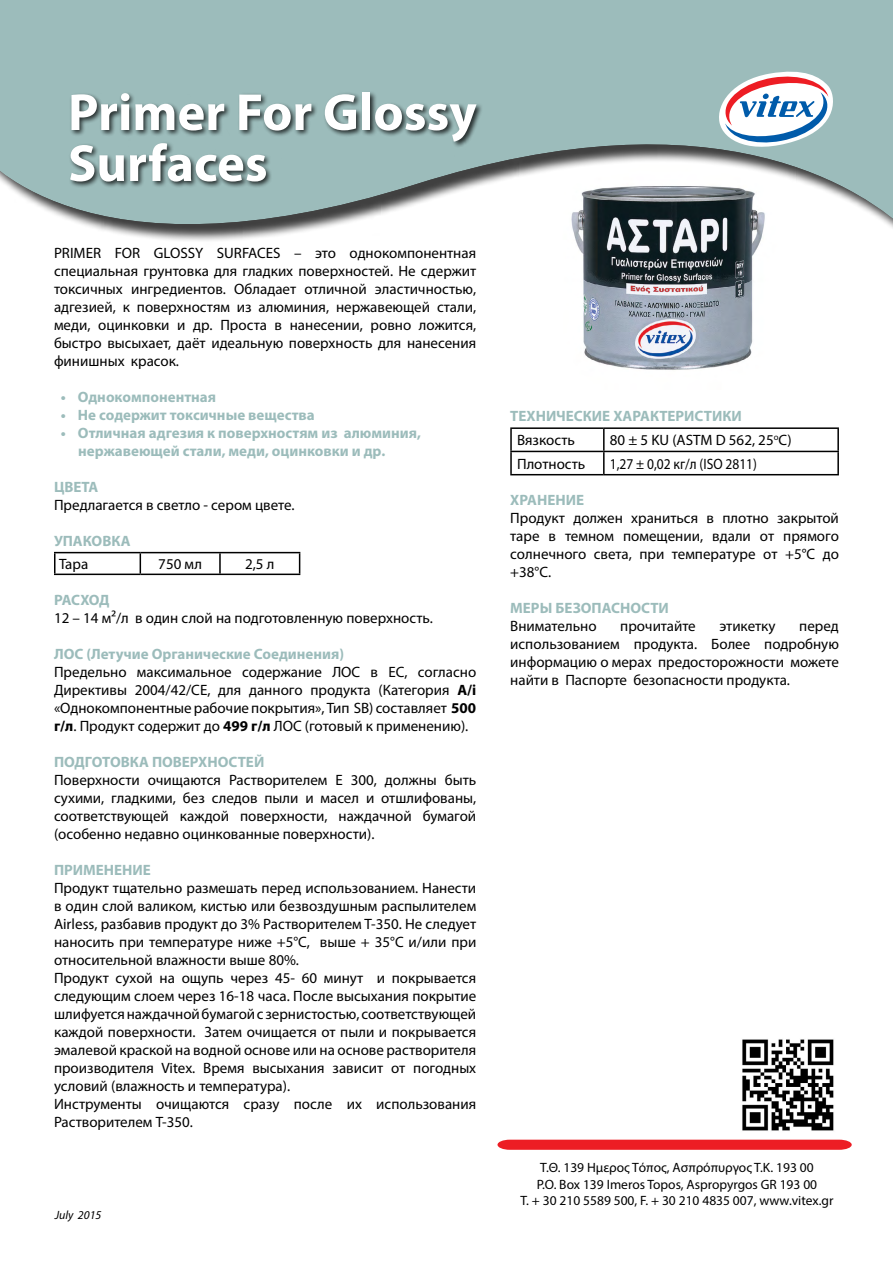
<style>
.page{position:relative;width:893px;height:1263px;background:#fff}
.page>*{position:absolute;margin:0;border:0;box-sizing:border-box;transform-origin:0 0}
.t1{font:700 52.5px/51px "Myriad Pro";color:#fff}
.t2{font:15px/18px "Myriad Pro";color:#000;text-align:justify}
.t3{font:700 15px/18px "Myriad Pro";color:#9cbcbb}
.t4{font:15px "Myriad Pro";color:#000;scale:.9 1}
.t5{font:13.5px/16.2px "Myriad Pro";color:#000;text-align:center}
.t6{font:italic 12px "Myriad Pro";color:#000}
.s1{font-weight:700}
</style>
<div class="page">
<img style="left:742px;top:1039px;width:92px;height:92px">
<svg style="left:497px;top:1140px;width:355px;height:10px;background:#ed252b"></svg>
<img style="left:580px;top:251px;width:176px;height:119px">
<div style="left:0;top:0;width:893px;height:251px;background:#000;opacity:.75"></div>
<div style="left:0;top:0;width:893px;height:234px;background:#000;opacity:.75"></div>
<svg style="left:716px;top:67px;width:123px;height:88px"></svg>
<svg style="left:762px;top:93px;width:7px;height:6px"></svg>
<div style="left:68px;top:91px;width:415px;height:97px;background:#000;opacity:.75"></div>
<hr style="left:54px;top:552px;width:86px;height:1px;background:#000">
<hr style="left:54px;top:553px;width:2px;height:21px;background:#000">
<hr style="left:140px;top:552px;width:80px;height:1px;background:#000">
<svg style="left:140px;top:553px;width:1px;height:21px"></svg>
<hr style="left:220px;top:552px;width:80px;height:1px;background:#000">
<hr style="left:219px;top:553px;width:2px;height:21px;background:#000">
<svg style="left:299px;top:553px;width:1px;height:21px"></svg>
<hr style="left:54px;top:574px;width:86px;height:1px;background:#000">
<hr style="left:140px;top:574px;width:80px;height:1px;background:#000">
<hr style="left:220px;top:574px;width:80px;height:1px;background:#000">
<hr style="left:510px;top:427px;width:94px;height:2px;background:#000">
<hr style="left:510px;top:429px;width:2px;height:22px;background:#000">
<hr style="left:604px;top:427px;width:235px;height:2px;background:#000">
<hr style="left:603px;top:429px;width:2px;height:22px;background:#000">
<hr style="left:837px;top:429px;width:2px;height:22px;background:#000">
<hr style="left:510px;top:451px;width:94px;height:1px;background:#000">
<hr style="left:510px;top:452px;width:2px;height:22px;background:#000">
<hr style="left:604px;top:451px;width:235px;height:1px;background:#000">
<hr style="left:603px;top:452px;width:2px;height:22px;background:#000">
<hr style="left:837px;top:452px;width:2px;height:22px;background:#000">
<hr style="left:510px;top:474px;width:94px;height:1px;background:#000">
<hr style="left:604px;top:474px;width:235px;height:1px;background:#000">
<h1 class="t1" style="left:68px;top:85px;width:410px">Primer For Glossy<br>Surfaces</h1>
<p class="t2" style="left:54px;top:244px;width:424px">PRIMER FOR GLOSSY SURFACES – это однокомпонентная специальная грунтовка для гладких поверхностей. Не сдержит токсичных ингредиентов. Обладает отличной эластичностью, адгезией, к поверхностям из алюминия, нержавеющей стали, меди, оцинковки и др. Проста в нанесении, ровно ложится, быстро высыхает, даёт идеальную поверхность для нанесения финишных красок.</p>
<p class="t3" style="left:61px;top:387px;width:157px">• Однокомпонентная</p>
<p class="t3" style="left:61px;top:405px;width:256px">• Не содержит токсичные вещества</p>
<p class="t3" style="left:78px;top:423px;width:344px;text-indent:-17px">• Отличная адгезия к поверхностям из алюминия, нержавеющей стали, меди, оцинковки и др.</p>
<p class="t3" style="left:54px;top:477px;width:46px">ЦВЕТА</p>
<p class="t2" style="left:54px;top:496px;width:242px">Предлагается в светло - сером цвете.</p>
<p class="t3" style="left:54px;top:531px;width:78px">УПАКОВКА</p>
<p class="t2" style="left:59px;top:555px;width:31px">Тара</p>
<p class="t2" style="left:158px;top:555px;width:45px">750 мл</p>
<p class="t2" style="left:245px;top:555px;width:31px">2,5 л</p>
<p class="t3" style="left:54px;top:590px;width:57px">РАСХОД</p>
<p class="t2" style="left:54px;top:609px;width:380px">12 – 14 м²/л в один слой на подготовленную поверхность.</p>
<p class="t3" style="left:54px;top:644px;width:292px">ЛОС (Летучие Органические Соединения)</p>
<p class="t2" style="left:54px;top:663px;width:424px">Предельно максимальное содержание ЛОС в ЕС, согласно Директивы 2004/42/CE, для данного продукта (Категория <span class="s1">A/i </span>«Однокомпонентные рабочие покрытия», Тип SB) составляет <span class="s1">500 г/л</span>. Продукт содержит до <span class="s1">499 г/л</span> ЛОС (готовый к применению).</p>
<p class="t3" style="left:54px;top:752px;width:212px">ПОДГОТОВКА ПОВЕРХНОСТЕЙ</p>
<p class="t2" style="left:54px;top:771px;width:424px">Поверхности очищаются Растворителем Е 300, должны быть сухими, гладкими, без следов пыли и масел и отшлифованы, соответствующей каждой поверхности, наждачной бумагой (особенно недавно оцинкованные поверхности).</p>
<p class="t3" style="left:54px;top:860px;width:98px">ПРИМЕНЕНИЕ</p>
<p class="t2" style="left:54px;top:879px;width:424px;text-align:left">Продукт тщательно размешать перед использованием. Нанести в один слой валиком, кистью или безвоздушным распылителем Airless, разбавив продукт до 3% Растворителем T-350. Не следует наносить при температуре ниже +5°C, выше + 35°С и/или при относительной влажности выше 80%.<br>Продукт сухой на ощупь через 45- 60 минут и покрывается следующим слоем через 16-18 часа. После высыхания покрытие шлифуется наждачной бумагой с зернистостью, соответствующей каждой поверхности. Затем очищается от пыли и покрывается эмалевой краской на водной основе или на основе растворителя производителя Vitex. Время высыхания зависит от погодных условий (влажность и температура).<br>Инструменты очищаются сразу после их использования Растворителем Т-350.</p>
<p class="t6" style="left:55px;top:1208px;width:48px">July 2015</p>
<p class="t3" style="left:510px;top:407px;width:233px">ТЕХНИЧЕСКИЕ ХАРАКТЕРИСТИКИ</p>
<p class="t2" style="left:517px;top:431px;width:59px">Вязкость</p>
<p class="t2" style="left:610px;top:431px;width:183px">80 ± 5 KU (ASTM D 562, 25<sup>o</sup>C)</p>
<p class="t2" style="left:517px;top:454px;width:70px">Плотность</p>
<p class="t4" style="left:610px;top:454px;width:165px">1,27 ± 0,02 кг/л (ISO 2811)</p>
<p class="t3" style="left:510px;top:491px;width:75px">ХРАНЕНИЕ</p>
<p class="t2" style="left:510px;top:509px;width:330px">Продукт должен храниться в плотно закрытой таре в темном помещении, вдали от прямого солнечного света, при температуре от +5°С до +38°С.</p>
<p class="t3" style="left:510px;top:599px;width:160px">МЕРЫ БЕЗОПАСНОСТИ</p>
<p class="t2" style="left:510px;top:617px;width:88px">Внимательно</p>
<p class="t2" style="left:620px;top:617px;width:77px">прочитайте</p>
<p class="t2" style="left:719px;top:617px;width:58px">этикетку</p>
<p class="t2" style="left:510px;top:617px;width:330px;text-indent:289px">перед использованием продукта. Более подробную информацию о мерах предосторожности можете найти в Паспорте безопасности продукта.</p>
<p class="t5" style="left:520px;top:1159px;width:315px">Τ.Θ. 139 Ημερος Τόπος, Ασπρόπυργος Τ.Κ. 193 00<br>P.O. Box 139 Imeros Topos, Aspropyrgos GR 193 00<br>T. + 30 210 5589 500, F. + 30 210 4835 007, www.vitex.gr</p>
</div>
